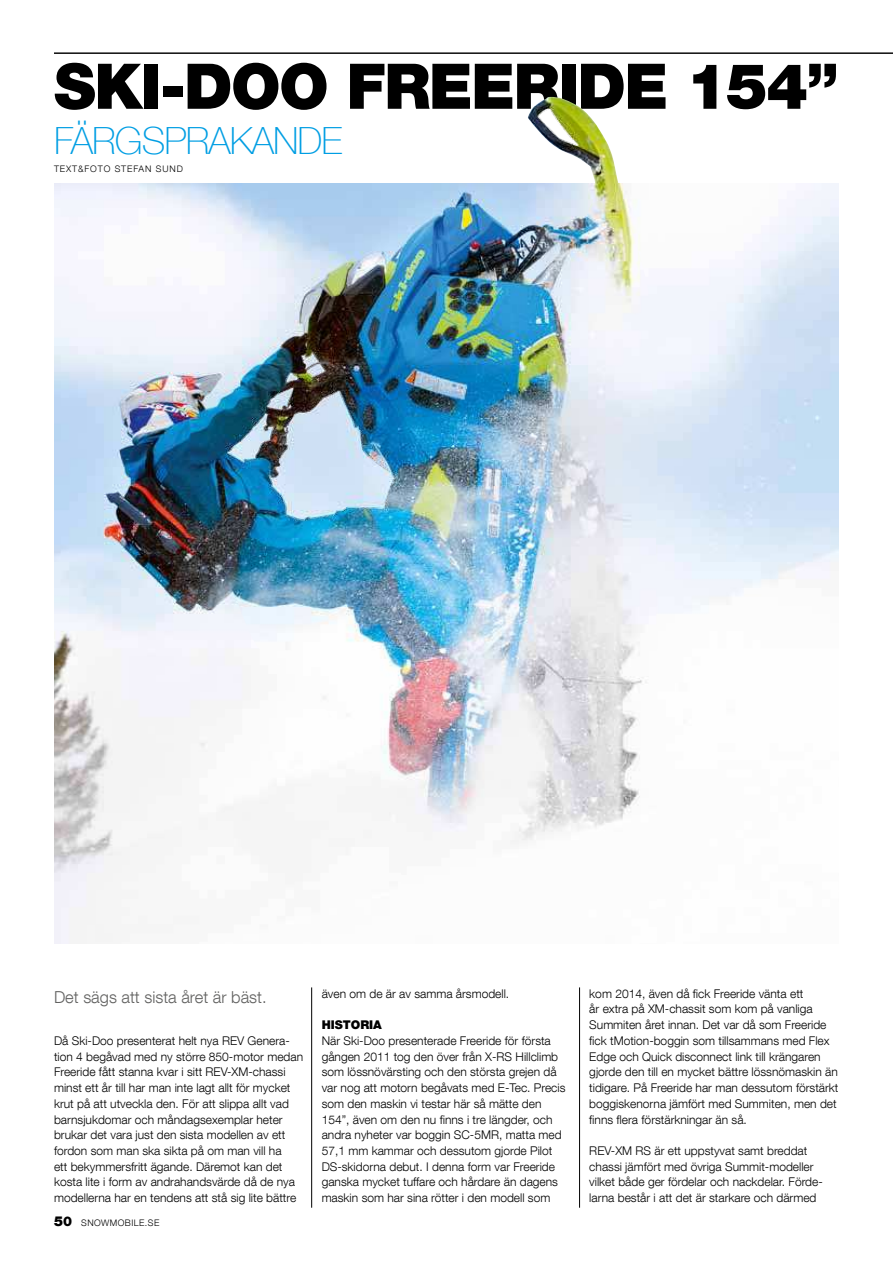
<style>
.page{position:relative;width:893px;height:1263px;background:#fff}
.page>*{position:absolute;margin:0;border:0;box-sizing:border-box;transform-origin:0 0}
.t1{font:900 63px "Helvetica Neue LT Com";letter-spacing:-.025em;color:#000}
.t2{font:100 37.5px "Helvetica Neue LT Com";letter-spacing:-.025em;color:#009ee3}
.t3{font:300 16.5px "Helvetica Neue LT Com";color:#626261}
.t4{font:300 12px/15.8px "Helvetica Neue LT Com";color:#000}
.t5{font:900 12px "Helvetica Neue LT Com";color:#000}
.t6{font:300 9px "Helvetica Neue LT Com";letter-spacing:.1em;color:#000}
.t7{font:300 9px "Helvetica Neue LT Com";letter-spacing:.05em;color:#000}
.s1{font-weight:900;font-size:13.5px}
</style>
<div class="page">
<hr style="left:54px;top:53px;width:839px;height:1px;background:#000">
<hr style="left:311px;top:987px;width:1px;height:221px;background:#000">
<hr style="left:579px;top:987px;width:1px;height:221px;background:#000">
<img style="left:54px;top:184px;width:785px;height:760px">
<img style="left:202px;top:97px;width:395px;height:313px">
<h1 class="t1" style="left:54px;top:50px;width:786px">SKI-DOO FREERIDE 154”</h1>
<h2 class="t2" style="left:54px;top:124px;width:290px">FÄRGSPRAKANDE</h2>
<p class="t6" style="left:54px;top:165px;width:130px">TEXT&amp;FOTO STEFAN SUND</p>
<h3 class="t3" style="left:54px;top:989px;width:214px">Det sägs att sista året är bäst.</h3>
<p class="t4" style="left:54px;top:1033px;width:251px">Då Ski-Doo presenterat helt nya REV Genera&shy;tion 4 begåvad med ny större 850-motor medan Freeride fått stanna kvar i sitt REV-XM-chassi minst ett år till har man inte lagt allt för mycket krut på att utveckla den. För att slippa allt vad barnsjukdomar och måndagsexemplar heter brukar det vara just den sista modellen av ett fordon som man ska sikta på om man vill ha<br>ett bekymmersfritt ägande. Däremot kan det kosta lite i form av andrahandsvärde då de nya modellerna har en tendens att stå sig lite bättre</p>
<p class="t7" style="left:54px;top:1219px;width:107px"><span class="s1">50</span> SNOWMOBILE.SE</p>
<p class="t4" style="left:322px;top:986px;width:189px">även om de är av samma årsmodell.</p>
<p class="t5" style="left:322px;top:1018px;width:62px">HIStORIa</p>
<p class="t4" style="left:322px;top:1033px;width:245px">När Ski-Doo presenterade Freeride för första gången 2011 tog den över från X-RS Hillclimb som lössnövärsting och den största grejen då var nog att motorn begåvats med E-Tec. Precis som den maskin vi testar här så mätte den 154”, även om den nu finns i tre längder, och andra nyheter var boggin SC-5MR, matta med 57,1 mm kammar och dessutom gjorde Pilot DS-skidorna debut. I denna form var Freeride ganska mycket tuffare och hårdare än dagens maskin som har sina rötter i den modell som</p>
<p class="t4" style="left:589px;top:985px;width:251px">kom 2014, även då fick Freeride vänta ett<br>år extra på XM-chassit som kom på vanliga Summiten året innan. Det var då som Freeride fick tMotion-boggin som tillsammans med Flex Edge och Quick disconnect link till krängaren gjorde den till en mycket bättre lössnömaskin än tidigare. På Freeride har man dessutom förstärkt boggiskenorna jämfört med Summiten, men det finns flera förstärkningar än så.</p>
<p class="t4" style="left:589px;top:1143px;width:235px">REV-XM RS är ett uppstyvat samt breddat chassi jämfört med övriga Summit-modeller vilket både ger fördelar och nackdelar. Förde&shy;larna består i att det är starkare och därmed</p>
</div>
